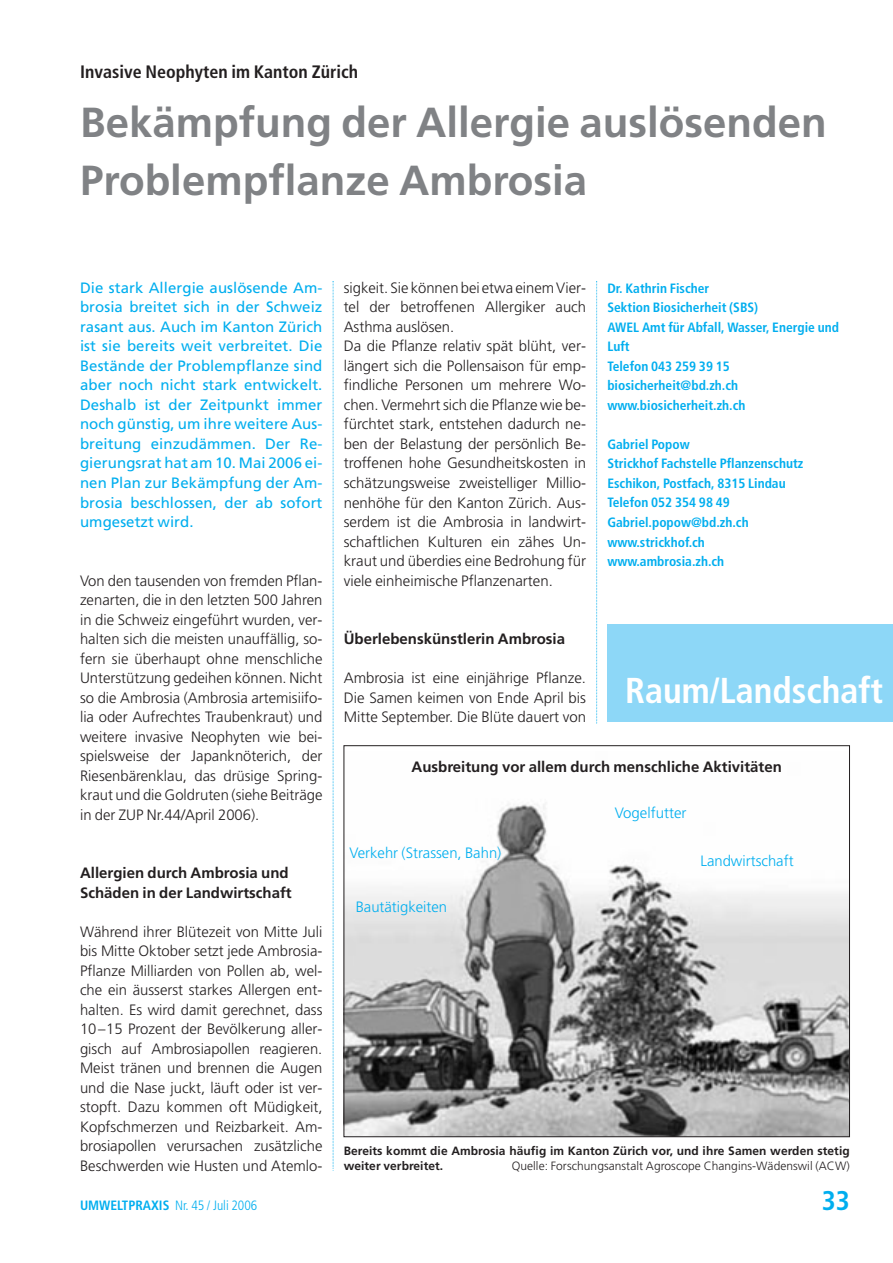
<style>
.page{position:relative;width:893px;height:1263px;background:#fff}
.page>*{position:absolute;margin:0;border:0;box-sizing:border-box;transform-origin:0 0}
.t1{font:700 42px/58.5px "Frutiger";color:#808285}
.t2{font:700 condensed 36px "Frutiger";color:#fff}
.t3{font:700 condensed 27px "Frutiger";color:#00aeef}
.t4{font:700 condensed 18px "Frutiger";color:#231f20}
.t5{font:300 15px/19.5px "Frutiger";color:#231f20;text-align:justify}
.t6{font:15px/19.5px "Frutiger";letter-spacing:.005em;color:#00aeef;text-align:justify}
.t7{font:700 15px/19.5px "Frutiger";color:#231f20}
.t8{font:300 15px "Frutiger";color:#00aeef}
.t9{font:700 condensed 13.5px/19.5px "Frutiger";color:#00aeef}
.t10{font:300 condensed 13.5px "Frutiger";color:#00aeef}
.t11{font:700 12px/15px "Frutiger";letter-spacing:.005em;color:#231f20}
.t12{font:300 12px "Frutiger";letter-spacing:.005em;color:#231f20}
.s1{font-weight:700}
</style>
<div class="page">
<svg style="left:332px;top:281px;width:561px;height:890px"></svg>
<p class="t4" style="left:80px;top:65px;width:280px">Invasive Neophyten im Kanton Zürich</p>
<h1 class="t1" style="left:80px;top:96px;width:748px">Bekämpfung der Allergie auslösenden<br>Problempflanze Ambrosia</h1>
<p class="t6" style="left:80px;top:279px;width:244px">Die stark Allergie auslösende Am&shy;brosia breitet sich in der Schweiz rasant aus. Auch im Kanton Zürich ist sie bereits weit verbreitet. Die Bestände der Problempflanze sind aber noch nicht stark entwickelt.<br>Deshalb ist der Zeitpunkt immer noch günstig, um ihre weitere Aus&shy;breitung einzudämmen. Der Re&shy;gierungsrat hat am 10. Mai 2006 ei&shy;nen Plan zur Bekämpfung der Am&shy;brosia beschlossen, der ab sofort umgesetzt wird.</p>
<p class="t5" style="left:80px;top:572px;width:244px">Von den tausenden von fremden Pflan&shy;zenarten, die in den letzten 500 Jahren in die Schweiz eingeführt wurden, ver&shy;halten sich die meisten unauffällig, so&shy;fern sie überhaupt ohne menschliche Unterstützung gedeihen können. Nicht so die Ambrosia (Ambrosia artemisiifo&shy;lia oder Aufrechtes Traubenkraut) und weitere invasive Neophyten wie bei&shy;spielsweise der Japanknöterich, der Riesenbärenklau, das drüsige Spring&shy;kraut und die Goldruten (siehe Beiträge in der ZUP Nr.44/April 2006).</p>
<p class="t7" style="left:80px;top:864px;width:213px">Allergien durch Ambrosia und<br>Schäden in der Landwirtschaft</p>
<p class="t5" style="left:80px;top:923px;width:244px">Während ihrer Blütezeit von Mitte Juli bis Mitte Oktober setzt jede Ambrosia-Pflanze Milliarden von Pollen ab, wel&shy;che ein äusserst starkes Allergen ent&shy;halten. Es wird damit gerechnet, dass 10–15 Prozent der Bevölkerung aller&shy;gisch auf Ambrosiapollen reagieren.<br>Meist tränen und brennen die Augen und die Nase juckt, läuft oder ist ver&shy;stopft. Dazu kommen oft Müdigkeit, Kopfschmerzen und Reizbarkeit. Am&shy;brosiapollen verursachen zusätzliche Beschwerden wie Husten und Atemlo-</p>
<p class="t5" style="left:344px;top:279px;width:244px;text-align:left">sigkeit. Sie können bei etwa einem Vier&shy;tel der betroffenen Allergiker auch Asthma auslösen.<br>Da die Pflanze relativ spät blüht, ver&shy;längert sich die Pollensaison für emp&shy;findliche Personen um mehrere Wo&shy;chen. Vermehrt sich die Pflanze wie be&shy;fürchtet stark, entstehen dadurch ne&shy;ben der Belastung der persönlich Be&shy;troffenen hohe Gesundheitskosten in schätzungsweise zweistelliger Millio&shy;nenhöhe für den Kanton Zürich. Aus&shy;serdem ist die Ambrosia in landwirt&shy;schaftlichen Kulturen ein zähes Un&shy;kraut und überdies eine Bedrohung für viele einheimische Pflanzenarten.</p>
<p class="t7" style="left:344px;top:630px;width:223px">Überlebenskünstlerin Ambrosia</p>
<p class="t5" style="left:344px;top:669px;width:244px">Ambrosia ist eine einjährige Pflanze.<br>Die Samen keimen von Ende April bis Mitte September. Die Blüte dauert von</p>
<p class="t9" style="left:607px;top:280px;width:233px">Dr. Kathrin Fischer<br>Sektion Biosicherheit (SBS)<br>AWEL Amt für Abfall, Wasser, Energie und<br>Luft<br>Telefon 043 259 39 15 biosicherheit@bd.zh.ch www.biosicherheit.zh.ch</p>
<p class="t9" style="left:607px;top:436px;width:197px">Gabriel Popow<br>Strickhof Fachstelle Pflanzenschutz<br>Eschikon, Postfach, 8315 Lindau<br>Telefon 052 354 98 49<br>Gabriel.popow@bd.zh.ch www.strickhof.ch www.ambrosia.zh.ch</p>
<h2 class="t2" style="left:625px;top:675px;width:259px">Raum/Landschaft</h2>
<p class="t7" style="left:412px;top:758px;width:372px">Ausbreitung vor allem durch menschliche Aktivitäten</p>
<p class="t8" style="left:615px;top:806px;width:73px">Vogelfutter</p>
<p class="t8" style="left:700px;top:854px;width:95px">Landwirtschaft</p>
<p class="t8" style="left:356px;top:901px;width:93px">Bautätigkeiten</p>
<p class="t8" style="left:350px;top:846px;width:153px">Verkehr (Strassen, Bahn)</p>
<p class="t11" style="left:344px;top:1144px;width:508px">Bereits kommt die Ambrosia häufig im Kanton Zürich vor, und ihre Samen werden stetig weiter verbreitet.</p>
<p class="t12" style="left:512px;top:1161px;width:339px">Quelle: Forschungsanstalt Agroscope Changins-Wädenswil (ACW)</p>
<p class="t10" style="left:80px;top:1199px;width:179px"><span class="s1">UMWELTPRAXIS</span> Nr. 45 / Juli 2006</p>
<h3 class="t3" style="left:822px;top:1189px;width:30px">33</h3>
</div>
